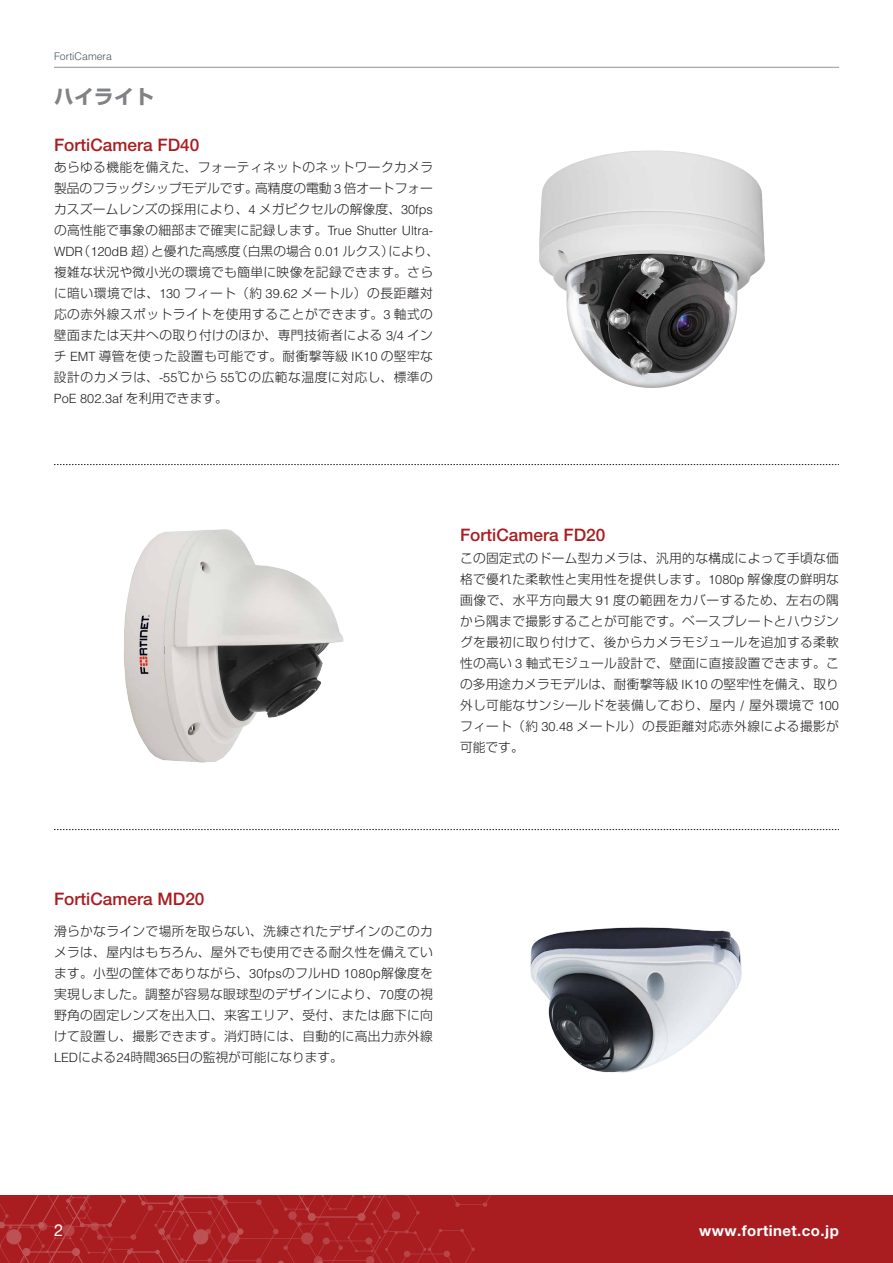
<style>
.page{position:relative;width:893px;height:1263px;background:#fff}
.page>*{position:absolute;margin:0;border:0;box-sizing:border-box;transform-origin:0 0}
.t1{font:700 19.5px "Shin Go Pro";letter-spacing:.03em;color:#808285}
.t2{font:500 17.25px "Helvetica Neue";color:#a91d21}
.t3{font:16.5px "Helvetica Neue LT Pro";color:#fff}
.t4{font:700 15px "Helvetica Neue LT Pro";letter-spacing:.03em;color:#fff}
.t5{font:300 12.75px/21px "Shin Go Pro";letter-spacing:.025em;color:#231f20;text-align:justify}
.t6{font:300 12.75px "Helvetica";color:#231f20}
.t7{font:300 10.5px "Helvetica";color:#45555f}
.s1{font-family:"Helvetica"}
.s2{font-family:"Shin Go Pro"}
</style>
<div class="page">
<div style="left:0;top:1195px;width:893px;height:68px;background:#a91d21"></div>
<svg style="left:0;top:1195px;width:491px;height:68px"></svg>
<hr style="left:54px;top:67px;width:785px;height:1px;background:#939598">
<svg style="left:54px;top:464px;width:785px;height:1px"></svg>
<svg style="left:54px;top:829px;width:785px;height:1px"></svg>
<img style="left:540px;top:150px;width:225px;height:237px">
<img style="left:124px;top:529px;width:220px;height:234px">
<img style="left:530px;top:928px;width:212px;height:145px">
<p class="t7" style="left:54px;top:50px;width:59px">FortiCamera</p>
<h1 class="t1" style="left:54px;top:81px;width:101px">ハイライト</h1>
<h2 class="t2" style="left:54px;top:134px;width:147px">FortiCamera FD40</h2>
<p class="t5" style="left:54px;top:155px;width:387px;text-align:left">あらゆる機能を備えた、フォーティネットのネットワークカメラ製品のフラッグシップモデルです。高精度の電動 <span class="s1">3</span> 倍オートフォーカスズームレンズの採用により、<span class="s1">4</span> メガピクセルの解像度、<span class="s1">30fps</span>の高性能で事象の細部まで確実に記録します。<span class="s1">True Shutter Ultra-WDR</span>（<span class="s1">120dB</span> 超）と優れた高感度（白黒の場合 <span class="s1">0.01</span> ルクス）により、複雑な状況や微小光の環境でも簡単に映像を記録できます。さらに暗い環境では、<span class="s1">130</span> フィート（約 <span class="s1">39.62</span> メートル）の長距離対応の赤外線スポットライトを使用することができます。<span class="s1">3</span> 軸式の壁面または天井への取り付けのほか、専門技術者による <span class="s1">3/4</span> インチ <span class="s1">EMT</span> 導管を使った設置も可能です。耐衝撃等級 <span class="s1">IK10</span> の堅牢な設計のカメラは、<span class="s1">-55</span>℃から <span class="s1">55</span>℃の広範な温度に対応し、標準の</p>
<p class="t6" style="left:54px;top:390px;width:175px">PoE 802.3af <span class="s2">を利用できます。</span></p>
<h2 class="t2" style="left:460px;top:525px;width:147px">FortiCamera FD20</h2>
<p class="t5" style="left:460px;top:546px;width:381px">この固定式のドーム型カメラは、汎用的な構成によって手頃な価格で優れた柔軟性と実用性を提供します。<span class="s1">1080p</span> 解像度の鮮明な画像で、水平方向最大 <span class="s1">91</span> 度の範囲をカバーするため、左右の隅から隅まで撮影することが可能です。ベースプレートとハウジングを最初に取り付けて、後からカメラモジュールを追加する柔軟性の高い <span class="s1">3</span> 軸式モジュール設計で、壁面に直接設置できます。この多用途カメラモデルは、耐衝撃等級 <span class="s1">IK10</span> の堅牢性を備え、取り外し可能なサンシールドを装備しており、屋内 <span class="s1">/</span> 屋外環境で <span class="s1">100</span>フィート（約 <span class="s1">30.48</span> メートル）の長距離対応赤外線による撮影が可能です。</p>
<h2 class="t2" style="left:54px;top:888px;width:152px">FortiCamera MD20</h2>
<p class="t5" style="left:54px;top:919px;width:381px">滑らかなラインで場所を取らない、洗練されたデザインのこのカメラは、屋内はもちろん、屋外でも使用できる耐久性を備えています。小型の筐体でありながら、<span class="s1">30fps</span>のフル<span class="s1">HD 1080p</span>解像度を実現しました。調整が容易な眼球型のデザインにより、<span class="s1">70</span>度の視野角の固定レンズを出入口、来客エリア、受付、または廊下に向けて設置し、撮影できます。消灯時には、自動的に高出力赤外線<span class="s1">LED</span>による<span class="s1">24</span>時間<span class="s1">365</span>日の監視が可能になります。</p>
<p class="t3" style="left:54px;top:1220px;width:11px">2</p>
<p class="t4" style="left:699px;top:1221px;width:141px">www.fortinet.co.jp</p>
</div>
